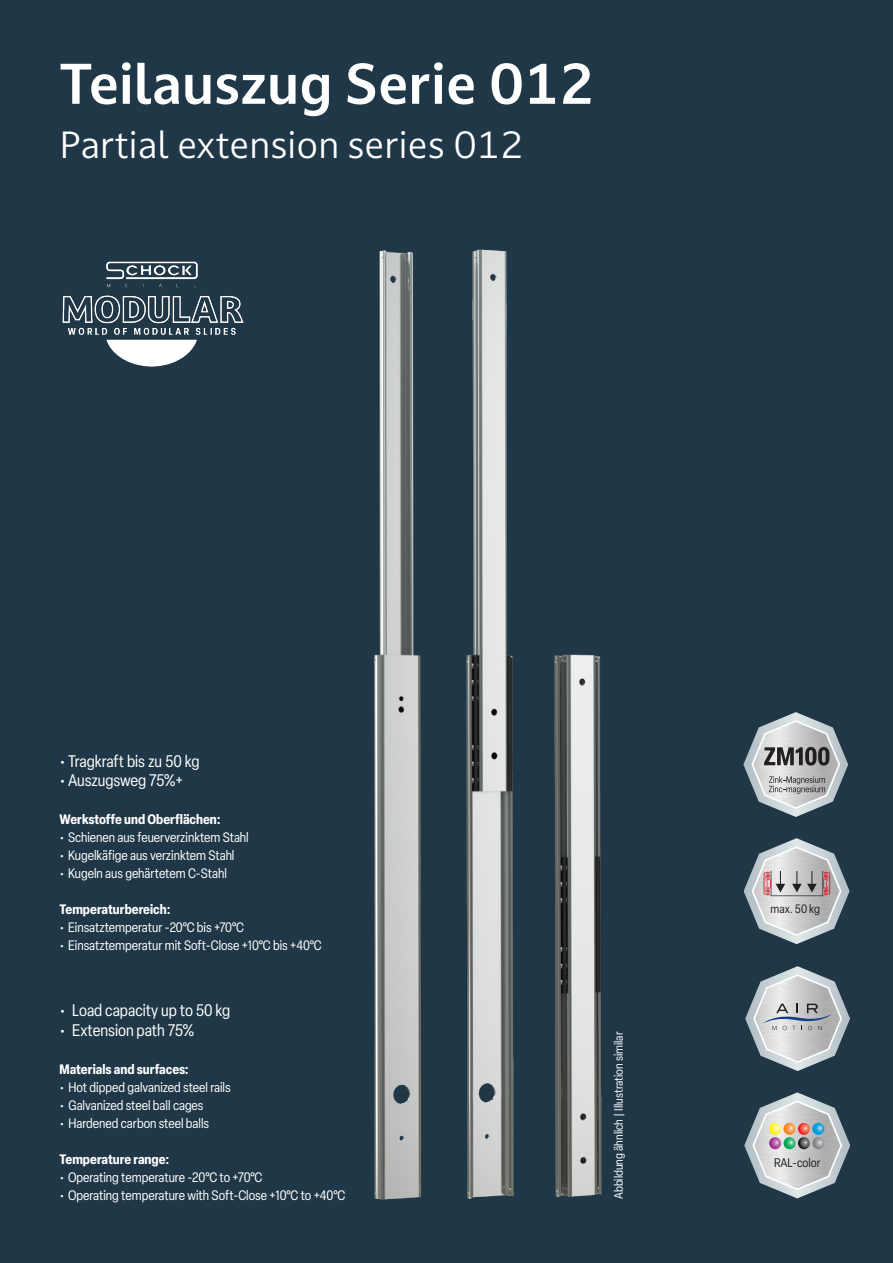
<style>
.page{position:relative;width:893px;height:1263px;background:#1f3747}
.page>*{position:absolute;margin:0;border:0;box-sizing:border-box;transform-origin:0 0}
.t1{font:700 54px "Darkmode Darkmode On";color:#fff}
.t2{font:36px "Darkmode Darkmode On";color:#fff}
.t3{font:condensed 16.5px "Elza";color:#fff}
.t4{font:condensed 13.5px "Elza";color:#fff}
.t5{font:700 condensed 13.5px "Elza";color:#fff}
.t6{font:condensed 12.45px "Elza";color:#231f20}
.t7{font:condensed 12px "Elza";color:#fff}
.t8{font:condensed 12px "Elza";color:#231f20}
</style>
<div class="page">
<svg style="left:744px;top:838px;width:106px;height:106px"></svg>
<svg style="left:745px;top:966px;width:105px;height:105px"></svg>
<svg style="left:744px;top:1092px;width:106px;height:106px"></svg>
<svg style="left:743px;top:712px;width:105px;height:105px"></svg>
<img style="left:374px;top:249px;width:228px;height:951px">
<img style="left:62px;top:261px;width:182px;height:105px">
<p class="t1" style="left:60px;top:47px;width:536px">Teilauszug Serie 012</p>
<p class="t2" style="left:60px;top:120px;width:466px">Partial extension series 012</p>
<p class="t3" style="left:60px;top:750px;width:142px">• Tragkraft bis zu 50 kg</p>
<p class="t3" style="left:60px;top:770px;width:125px">•Auszugsweg 75%+</p>
<p class="t5" style="left:60px;top:810px;width:163px">Werkstoffe und Oberflächen:</p>
<p class="t4" style="left:60px;top:829px;width:191px">• Schienen aus feuerverzinktem Stahl</p>
<p class="t4" style="left:60px;top:847px;width:176px">• Kugelkäfige aus verzinktem Stahl</p>
<p class="t4" style="left:60px;top:865px;width:169px">• Kugeln aus gehärtetem C-Stahl</p>
<p class="t5" style="left:60px;top:900px;width:113px">Temperaturbereich:</p>
<p class="t4" style="left:60px;top:919px;width:186px">• Einsatztemperatur -20°C bis +70°C</p>
<p class="t4" style="left:60px;top:937px;width:264px">• Einsatztemperatur mit Soft-Close +10°C bis +40°C</p>
<p class="t3" style="left:60px;top:999px;width:172px">• Load capacity up to 50 kg</p>
<p class="t3" style="left:60px;top:1019px;width:136px">• Extension path 75%</p>
<p class="t5" style="left:60px;top:1059px;width:131px">Materials and surfaces:</p>
<p class="t4" style="left:60px;top:1078px;width:173px">• Hot dipped galvanized steel rails</p>
<p class="t4" style="left:60px;top:1096px;width:145px">• Galvanized steel ball cages</p>
<p class="t4" style="left:60px;top:1114px;width:151px">• Hardened carbon steel balls</p>
<p class="t5" style="left:60px;top:1149px;width:111px">Temperature range:</p>
<p class="t4" style="left:60px;top:1168px;width:204px">• Operating temperature -20°C to +70°C</p>
<p class="t4" style="left:60px;top:1186px;width:287px">• Operating temperature with Soft-Close +10°C to +40°C</p>
<p class="t7" style="left:611px;top:1199px;width:169px;rotate:-90deg">Abbildung ähnlich | Illustration similar</p>
<p class="t8" style="left:770px;top:901px;width:51px">max. 50 kg</p>
<p class="t6" style="left:774px;top:1155px;width:48px">RAL-color</p>
</div>
